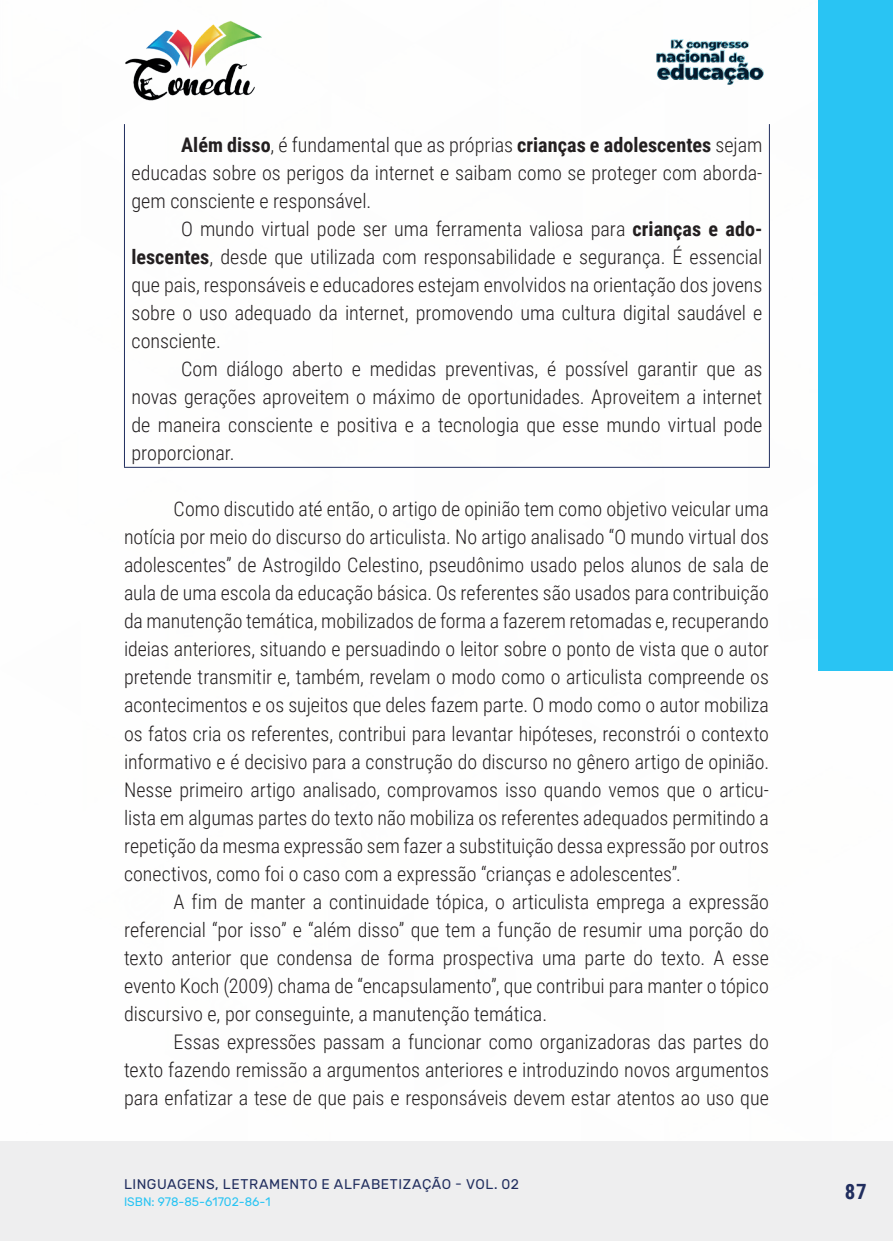
<style>
.page{position:relative;width:893px;height:1241px;background:#fff}
.page>*{position:absolute;margin:0;border:0;box-sizing:border-box;transform-origin:0 0}
.t1{font:700 21px "Roboto Condensed";color:#202d5e}
._9_CORPO{font:300 20.12px/28px "Roboto Condensed";color:#231f20;text-align:justify}
.t2{font:14px "Rubik";letter-spacing:.035em;color:#202d5e}
.t3{font:12.25px "Rubik";color:#29c4f3}
.s1{font-weight:700}
</style>
<div class="page">
<div style="left:0;top:1141px;width:893px;height:99px;background:#eeeeef"></div>
<div style="left:819px;top:0;width:74px;height:670px;background:#29c4f3"></div>
<img style="left:125px;top:20px;width:137px;height:81px">
<img style="left:656px;top:39px;width:108px;height:46px">
<hr style="left:124px;top:124px;width:1px;height:343px;background:#202d5e">
<hr style="left:769px;top:124px;width:1px;height:343px;background:#202d5e">
<hr style="left:124px;top:467px;width:646px;height:1px;background:#202d5e">
<p class="_9_CORPO" style="left:131px;top:130px;width:632px;text-indent:50px"><span class="s1">Além disso</span>, é fundamental que as próprias <span class="s1">crianças e adolescentes</span> sejam educadas sobre os perigos da internet e saibam como se proteger com aborda&shy;gem consciente e responsável.</p>
<p class="_9_CORPO" style="left:131px;top:214px;width:632px;text-indent:50px">O mundo virtual pode ser uma ferramenta valiosa para <span class="s1">crianças e ado&shy;lescentes</span>, desde que utilizada com responsabilidade e segurança. É essencial que pais, responsáveis e educadores estejam envolvidos na orientação dos jovens sobre o uso adequado da internet, promovendo uma cultura digital saudável e consciente.</p>
<p class="_9_CORPO" style="left:131px;top:354px;width:632px;text-indent:50px">Com diálogo aberto e medidas preventivas, é possível garantir que as novas gerações aproveitem o máximo de oportunidades. Aproveitem a internet de maneira consciente e positiva e a tecnologia que esse mundo virtual pode proporcionar.</p>
<p class="_9_CORPO" style="left:124px;top:494px;width:647px;text-indent:50px">Como discutido até então, o artigo de opinião tem como objetivo veicular uma notícia por meio do discurso do articulista. No artigo analisado “O mundo virtual dos adolescentes” de Astrogildo Celestino, pseudônimo usado pelos alunos de sala de aula de uma escola da educação básica. Os referentes são usados para contribuição da manutenção temática, mobilizados de forma a fazerem retomadas e, recuperando ideias anteriores, situando e persuadindo o leitor sobre o ponto de vista que o autor pretende transmitir e, também, revelam o modo como o articulista compreende os acontecimentos e os sujeitos que deles fazem parte. O modo como o autor mobiliza os fatos cria os referentes, contribui para levantar hipóteses, reconstrói o contexto informativo e é decisivo para a construção do discurso no gênero artigo de opinião.<br>Nesse primeiro artigo analisado, comprovamos isso quando vemos que o articu&shy;lista em algumas partes do texto não mobiliza os referentes adequados permitindo a repetição da mesma expressão sem fazer a substituição dessa expressão por outros conectivos, como foi o caso com a expressão “crianças e adolescentes”.</p>
<p class="_9_CORPO" style="left:124px;top:886px;width:646px;text-indent:50px">A fim de manter a continuidade tópica, o articulista emprega a expressão referencial “por isso” e “além disso” que tem a função de resumir uma porção do texto anterior que condensa de forma prospectiva uma parte do texto. A esse evento Koch (2009) chama de “encapsulamento”, que contribui para manter o tópico discursivo e, por conseguinte, a manutenção temática.</p>
<p class="_9_CORPO" style="left:124px;top:1026px;width:646px;text-indent:50px">Essas expressões passam a funcionar como organizadoras das partes do texto fazendo remissão a argumentos anteriores e introduzindo novos argumentos para enfatizar a tese de que pais e responsáveis devem estar atentos ao uso que</p>
<p class="t2" style="left:124px;top:1175px;width:397px">LINGUAGENS, LETRAMENTO E ALFABETIZAÇÃO - VOL. 02</p>
<p class="t3" style="left:124px;top:1194px;width:148px">ISBN: 978-85-61702-86-1</p>
<p class="t1" style="left:845px;top:1176px;width:23px">87</p>
</div>
